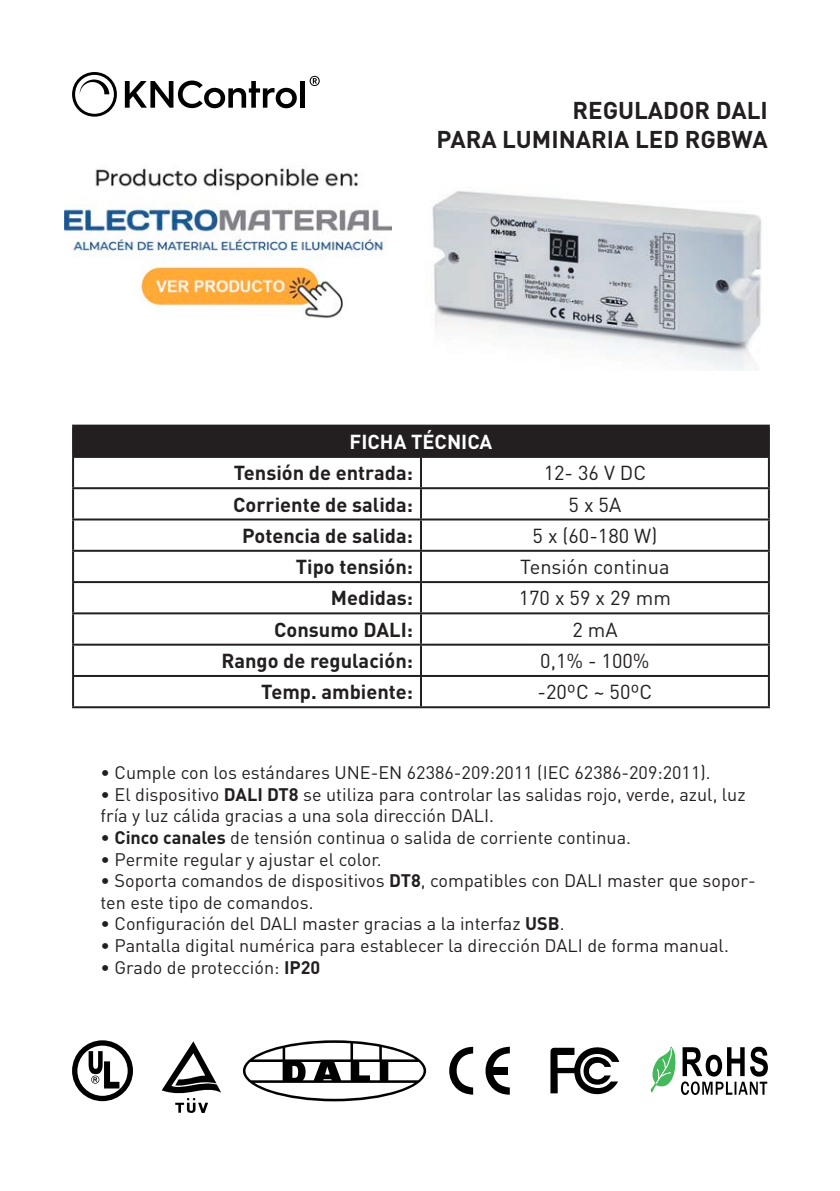
<style>
.page{position:relative;width:840px;height:1191px;background:#fff}
.page>*{position:absolute;margin:0;border:0;box-sizing:border-box;transform-origin:0 0}
.t1{font:700 24px/28.8px "DIN Pro";color:#231f20;text-align:right}
.t2{font:700 20px "DIN Pro";color:#231f20}
.t3{font:20px "DIN Pro";color:#231f20}
.t4{font:700 20px "DIN Pro";color:#fff}
.t5{font:18px/21.6px "DIN Pro";color:#231f20}
.s1{font-weight:700}
</style>
<div class="page">
<svg style="left:550px;top:1047px;width:69px;height:48px"></svg>
<svg style="left:449px;top:1046px;width:24px;height:48px"></svg>
<svg style="left:485px;top:1046px;width:24px;height:48px"></svg>
<div style="left:490px;top:1066px;width:17px;height:8px;background:#000001"></div>
<svg style="left:650px;top:1046px;width:117px;height:49px"></svg>
<svg style="left:72px;top:1040px;width:61px;height:61px"></svg>
<svg style="left:162px;top:1041px;width:59px;height:72px"></svg>
<svg style="left:243px;top:1040px;width:183px;height:61px"></svg>
<svg style="left:245px;top:1042px;width:178px;height:56px"></svg>
<img style="left:432px;top:191px;width:330px;height:180px">
<svg style="left:72px;top:72px;width:45px;height:45px"></svg>
<svg style="left:125px;top:81px;width:171px;height:27px"></svg>
<hr style="left:300px;top:81px;width:4px;height:27px;background:#000001">
<svg style="left:309px;top:76px;width:10px;height:10px"></svg>
<div style="left:73px;top:425px;width:695px;height:32px;background:#231f20"></div>
<hr style="left:72px;top:424px;width:349px;height:2px;background:#231f20">
<hr style="left:72px;top:426px;width:2px;height:30px;background:#231f20">
<hr style="left:421px;top:424px;width:348px;height:2px;background:#231f20">
<hr style="left:767px;top:426px;width:2px;height:30px;background:#231f20">
<hr style="left:72px;top:456px;width:349px;height:2px;background:#231f20">
<hr style="left:72px;top:458px;width:2px;height:29px;background:#231f20">
<hr style="left:421px;top:456px;width:348px;height:2px;background:#231f20">
<hr style="left:420px;top:458px;width:2px;height:29px;background:#231f20">
<hr style="left:767px;top:458px;width:2px;height:29px;background:#231f20">
<hr style="left:72px;top:487px;width:349px;height:2px;background:#231f20">
<hr style="left:72px;top:489px;width:2px;height:29px;background:#231f20">
<hr style="left:421px;top:487px;width:348px;height:2px;background:#231f20">
<hr style="left:420px;top:489px;width:2px;height:29px;background:#231f20">
<hr style="left:767px;top:489px;width:2px;height:29px;background:#231f20">
<hr style="left:72px;top:518px;width:349px;height:2px;background:#231f20">
<hr style="left:72px;top:520px;width:2px;height:30px;background:#231f20">
<hr style="left:421px;top:518px;width:348px;height:2px;background:#231f20">
<hr style="left:420px;top:520px;width:2px;height:30px;background:#231f20">
<hr style="left:767px;top:520px;width:2px;height:30px;background:#231f20">
<hr style="left:72px;top:550px;width:349px;height:2px;background:#231f20">
<hr style="left:72px;top:552px;width:2px;height:29px;background:#231f20">
<hr style="left:421px;top:550px;width:348px;height:2px;background:#231f20">
<hr style="left:420px;top:552px;width:2px;height:29px;background:#231f20">
<hr style="left:767px;top:552px;width:2px;height:29px;background:#231f20">
<hr style="left:72px;top:581px;width:349px;height:2px;background:#231f20">
<hr style="left:72px;top:583px;width:2px;height:29px;background:#231f20">
<hr style="left:421px;top:581px;width:348px;height:2px;background:#231f20">
<hr style="left:420px;top:583px;width:2px;height:29px;background:#231f20">
<hr style="left:767px;top:583px;width:2px;height:29px;background:#231f20">
<hr style="left:72px;top:612px;width:349px;height:2px;background:#231f20">
<hr style="left:72px;top:614px;width:2px;height:29px;background:#231f20">
<hr style="left:421px;top:612px;width:348px;height:2px;background:#231f20">
<hr style="left:420px;top:614px;width:2px;height:29px;background:#231f20">
<hr style="left:767px;top:614px;width:2px;height:29px;background:#231f20">
<hr style="left:72px;top:643px;width:349px;height:2px;background:#231f20">
<hr style="left:72px;top:645px;width:2px;height:30px;background:#231f20">
<hr style="left:421px;top:643px;width:348px;height:2px;background:#231f20">
<hr style="left:420px;top:645px;width:2px;height:30px;background:#231f20">
<hr style="left:767px;top:645px;width:2px;height:30px;background:#231f20">
<hr style="left:72px;top:675px;width:349px;height:2px;background:#231f20">
<hr style="left:72px;top:677px;width:2px;height:29px;background:#231f20">
<hr style="left:421px;top:675px;width:348px;height:2px;background:#231f20">
<hr style="left:420px;top:677px;width:2px;height:29px;background:#231f20">
<hr style="left:767px;top:677px;width:2px;height:29px;background:#231f20">
<hr style="left:72px;top:706px;width:349px;height:2px;background:#231f20">
<hr style="left:421px;top:706px;width:348px;height:2px;background:#231f20">
<img style="left:64px;top:166px;width:328px;height:153px">
<h1 class="t1" style="left:436px;top:95px;width:333px">REGULADOR DALI<br>PARA LUMINARIA LED RGBWA</h1>
<p class="t4" style="left:349px;top:428px;width:144px">FICHA TÉCNICA</p>
<p class="t2" style="left:234px;top:459px;width:180px">Tensión de entrada:</p>
<p class="t3" style="left:543px;top:459px;width:104px">12- 36 V DC</p>
<p class="t2" style="left:233px;top:490px;width:181px">Corriente de salida:</p>
<p class="t3" style="left:568px;top:490px;width:54px">5 x 5A</p>
<p class="t2" style="left:242px;top:522px;width:172px">Potencia de salida:</p>
<p class="t3" style="left:532px;top:522px;width:126px">5 x (60-180 W)</p>
<p class="t2" style="left:295px;top:553px;width:119px">Tipo tensión:</p>
<p class="t3" style="left:520px;top:553px;width:151px">Tensión continua</p>
<p class="t2" style="left:331px;top:584px;width:83px">Medidas:</p>
<p class="t3" style="left:518px;top:584px;width:154px">170 x 59 x 29 mm</p>
<p class="t2" style="left:274px;top:616px;width:140px">Consumo DALI:</p>
<p class="t3" style="left:572px;top:616px;width:47px">2 mA</p>
<p class="t2" style="left:221px;top:647px;width:193px">Rango de regulación:</p>
<p class="t3" style="left:540px;top:647px;width:111px">0,1% - 100%</p>
<p class="t2" style="left:261px;top:678px;width:153px">Temp. ambiente:</p>
<p class="t3" style="left:537px;top:678px;width:116px">-20ºC ~ 50ºC</p>
<p class="t5" style="left:100px;top:761px;width:611px">• Cumple con los estándares UNE-EN 62386-209:2011 (IEC 62386-209:2011).</p>
<p class="t5" style="left:100px;top:782px;width:646px">• El dispositivo <span class="s1">DALI DT8</span> se utiliza para controlar las salidas rojo, verde, azul, luz fría y luz cálida gracias a una sola dirección DALI.</p>
<p class="t5" style="left:100px;top:826px;width:531px">• <span class="s1">Cinco canales</span> de tensión continua o salida de corriente continua.</p>
<p class="t5" style="left:100px;top:847px;width:282px">• Permite regular y ajustar el color.</p>
<p class="t5" style="left:100px;top:869px;width:656px">• Soporta comandos de dispositivos <span class="s1">DT8</span>, compatibles con DALI master que sopor&shy;ten este tipo de comandos.</p>
<p class="t5" style="left:100px;top:912px;width:465px">• Configuración del DALI master gracias a la interfaz <span class="s1">USB</span>.</p>
<p class="t5" style="left:100px;top:934px;width:629px">• Pantalla digital numérica para establecer la dirección DALI de forma manual.</p>
<p class="t5" style="left:100px;top:955px;width:221px">• Grado de protección: <span class="s1">IP20</span></p>
</div>
